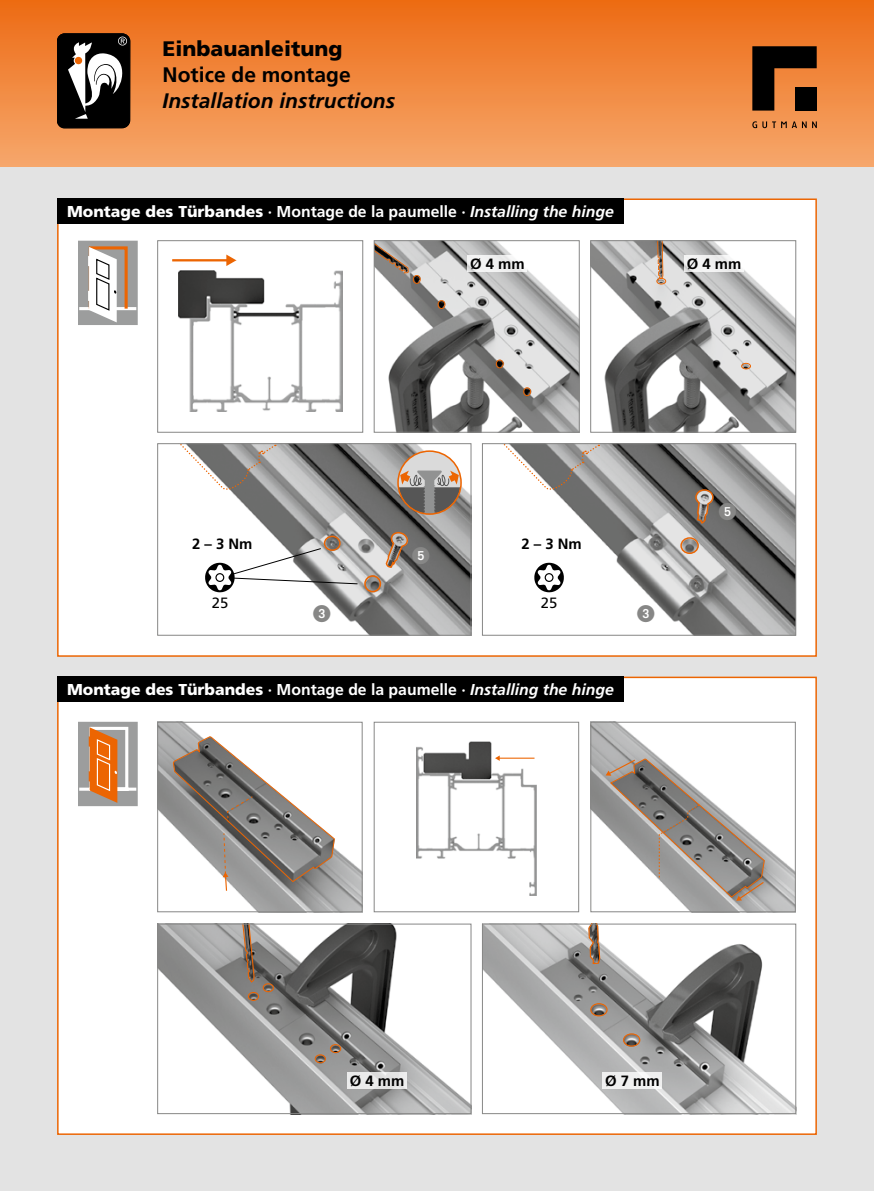
<style>
.page{position:relative;width:874px;height:1191px;background:#fff}
.page>*{position:absolute;margin:0;border:0;box-sizing:border-box;transform-origin:0 0}
.t1{font:italic 700 21px "Frutiger LT Std";color:#000}
.t2{font:900 21px "Frutiger LT Std";color:#000}
.t3{font:700 21px "Frutiger LT Std";color:#000}
.t4{font:17.5px "European Pi One";color:#878786}
.t5{font:700 15.75px "Frutiger LT Std";color:#fff}
.t6{font:700 14.88px "Frutiger LT Std";color:#000}
.t7{font:14.88px "Frutiger LT Std";color:#000}
.s1{font-weight:900}
.s2{font-style:italic}
</style>
<div class="page">
<div style="left:0;top:166px;width:873px;height:1025px;background:#e3e3e3"></div>
<div style="left:57px;top:676px;width:759px;height:458px;background:#fff;border:1px solid #ec6502"></div>
<div style="left:57px;top:198px;width:759px;height:459px;background:#fff;border:1px solid #ec6502"></div>
<div style="left:0;top:0;width:873px;height:166px;background:linear-gradient(to bottom,#ec6b13,#f5a66b)"></div>
<div style="left:57px;top:34px;width:73px;height:94px;background:#000;border-radius:8px"></div>
<div style="left:57px;top:34px;width:73px;height:94px;border:1px solid #000;border-radius:8px"></div>
<svg style="left:68px;top:37px;width:61px;height:82px"></svg>
<img style="left:483px;top:925px;width:310px;height:187px">
<div style="left:590px;top:1003px;width:17px;height:13px;border:1px solid #ec6502;border-radius:50%"></div>
<div style="left:622px;top:1033px;width:18px;height:13px;border:1px solid #ec6502;border-radius:50%"></div>
<svg style="left:583px;top:925px;width:17px;height:39px"></svg>
<div style="left:481px;top:923px;width:314px;height:191px;border:1px solid #878786"></div>
<img style="left:416px;top:741px;width:120px;height:154px">
<hr style="left:498px;top:757px;width:36px;height:1px;background:#ec6502">
<svg style="left:495px;top:755px;width:4px;height:6px"></svg>
<div style="left:373px;top:722px;width:206px;height:190px;border:1px solid #878786"></div>
<img style="left:159px;top:724px;width:201px;height:186px">
<svg style="left:172px;top:736px;width:163px;height:156px"></svg>
<div style="left:157px;top:722px;width:205px;height:190px;border:1px solid #878786"></div>
<img style="left:592px;top:724px;width:201px;height:186px">
<svg style="left:605px;top:758px;width:159px;height:143px"></svg>
<div style="left:590px;top:722px;width:205px;height:190px;border:1px solid #878786"></div>
<div style="left:57px;top:198px;width:566px;height:26px;background:#000"></div>
<div style="left:57px;top:676px;width:566px;height:26px;background:#000"></div>
<div style="left:79px;top:242px;width:57px;height:81px;background:#9c9d9d"></div>
<div style="left:78px;top:241px;width:59px;height:84px;border:3px solid #9c9d9d"></div>
<hr style="left:79px;top:307px;width:57px;height:3px;background:#fff">
<div style="left:89px;top:246px;width:39px;height:64px;border:3px solid #ec6502"></div>
<svg style="left:88px;top:247px;width:29px;height:75px"></svg>
<div style="left:78px;top:722px;width:59px;height:84px;border:3px solid #9c9d9d"></div>
<svg style="left:78px;top:725px;width:59px;height:78px;background:#c49572"></svg>
<svg style="left:752px;top:121px;width:4px;height:7px"></svg>
<svg style="left:762px;top:121px;width:54px;height:7px"></svg>
<svg style="left:752px;top:46px;width:64px;height:65px;background:#563117"></svg>
<div style="left:794px;top:87px;width:22px;height:24px;background:#000"></div>
<img style="left:592px;top:242px;width:201px;height:189px">
<div style="left:656px;top:278px;width:9px;height:6px;border:1px solid #ec6502;border-radius:50%"></div>
<div style="left:740px;top:363px;width:10px;height:6px;border:1px solid #ec6502;border-radius:50%"></div>
<svg style="left:656px;top:242px;width:7px;height:37px"></svg>
<div style="left:590px;top:240px;width:205px;height:193px;border:1px solid #878786"></div>
<img style="left:380px;top:242px;width:197px;height:189px">
<div style="left:412px;top:275px;width:8px;height:9px;border:1px solid #ec6502;border-radius:50%"></div>
<div style="left:495px;top:359px;width:8px;height:9px;border:1px solid #ec6502;border-radius:50%"></div>
<div style="left:437px;top:300px;width:8px;height:9px;border:1px solid #ec6502;border-radius:50%"></div>
<div style="left:523px;top:387px;width:7px;height:9px;border:1px solid #ec6502;border-radius:50%"></div>
<svg style="left:375px;top:242px;width:33px;height:31px"></svg>
<div style="left:373px;top:240px;width:206px;height:193px;border:1px solid #878786"></div>
<hr style="left:172px;top:259px;width:56px;height:2px;background:#ec6502">
<svg style="left:226px;top:254px;width:10px;height:12px"></svg>
<img style="left:178px;top:271px;width:164px;height:141px">
<div style="left:157px;top:240px;width:206px;height:193px;border:1px solid #878786"></div>
<div style="left:684px;top:254px;width:59px;height:17px;background:#f3f3f3"></div>
<div style="left:602px;top:1071px;width:59px;height:17px;background:#f0f0f0"></div>
<div style="left:467px;top:254px;width:59px;height:17px;background:linear-gradient(to right,#efefef,#f3f3f3)"></div>
<img style="left:159px;top:925px;width:310px;height:187px">
<div style="left:248px;top:992px;width:11px;height:9px;border:1px solid #ec6502;border-radius:50%"></div>
<div style="left:262px;top:983px;width:12px;height:9px;border:1px solid #ec6502;border-radius:50%"></div>
<div style="left:314px;top:1054px;width:12px;height:9px;border:1px solid #ec6502;border-radius:50%"></div>
<div style="left:330px;top:1044px;width:11px;height:9px;border:1px solid #ec6502;border-radius:50%"></div>
<svg style="left:242px;top:925px;width:12px;height:57px"></svg>
<div style="left:157px;top:923px;width:314px;height:191px;border:1px solid #878786"></div>
<div style="left:347px;top:1072px;width:59px;height:17px;background:linear-gradient(to right,#ececec,#e2e3e2)"></div>
<img style="left:217px;top:445px;width:252px;height:188px">
<svg style="left:180px;top:445px;width:96px;height:49px"></svg>
<div style="left:323px;top:535px;width:17px;height:16px;border:1px solid #ec6502;border-radius:50%"></div>
<div style="left:364px;top:575px;width:17px;height:17px;border:2px solid #ec6502;border-radius:50%"></div>
<svg style="left:385px;top:531px;width:24px;height:43px"></svg>
<div style="left:157px;top:443px;width:314px;height:192px;border:1px solid #878786"></div>
<div style="left:189px;top:535px;width:67px;height:17px;background:#fff"></div>
<div style="left:413px;top:548px;width:15px;height:15px;background:#fff;border-radius:50%"></div>
<svg style="left:205px;top:547px;width:153px;height:45px"></svg>
<div style="left:216px;top:573px;width:7px;height:8px;background:#fff;border-radius:50%"></div>
<div style="left:215px;top:573px;width:9px;height:9px;border:1px solid #000;border-radius:50%"></div>
<svg style="left:398px;top:451px;width:62px;height:63px;background:#a1968e"></svg>
<div style="left:397px;top:450px;width:64px;height:65px;border:2px solid #ec6502;border-radius:50%"></div>
<div style="left:314px;top:605px;width:15px;height:15px;background:#fff;border-radius:50%"></div>
<img style="left:546px;top:445px;width:247px;height:188px">
<svg style="left:504px;top:445px;width:95px;height:49px"></svg>
<div style="left:680px;top:537px;width:18px;height:17px;border:1px solid #ec6502;border-radius:50%"></div>
<svg style="left:694px;top:488px;width:20px;height:41px"></svg>
<div style="left:481px;top:443px;width:314px;height:192px;border:1px solid #878786"></div>
<div style="left:518px;top:535px;width:66px;height:17px;background:#fff"></div>
<svg style="left:534px;top:563px;width:29px;height:29px"></svg>
<svg style="left:545px;top:573px;width:7px;height:8px"></svg>
<div style="left:544px;top:573px;width:9px;height:9px;border:1px solid #000;border-radius:50%"></div>
<div style="left:719px;top:504px;width:15px;height:15px;background:#fff;border-radius:50%"></div>
<div style="left:637px;top:606px;width:15px;height:14px;background:#fff;border-radius:50%"></div>
<h1 class="t2" style="left:162px;top:36px;width:181px">Einbauanleitung</h1>
<h1 class="t3" style="left:162px;top:62px;width:189px">Notice de montage</h1>
<h1 class="t1" style="left:162px;top:89px;width:234px">Installation instructions</h1>
<p class="t5" style="left:67px;top:202px;width:548px"><span class="s1">Montage des Türbandes</span> · Montage de la paumelle · <span class="s2">Installing the hinge</span></p>
<p class="t6" style="left:470px;top:255px;width:56px">Ø 4 mm</p>
<p class="t6" style="left:686px;top:255px;width:56px">Ø 4 mm</p>
<p class="t6" style="left:192px;top:535px;width:62px">2 – 3 Nm</p>
<p class="t7" style="left:212px;top:593px;width:18px">25</p>
<p class="t4" style="left:313px;top:603px;width:19px">3</p>
<p class="t4" style="left:412px;top:546px;width:19px">5</p>
<p class="t6" style="left:521px;top:535px;width:62px">2 – 3 Nm</p>
<p class="t7" style="left:540px;top:593px;width:18px">25</p>
<p class="t4" style="left:636px;top:603px;width:19px">3</p>
<p class="t5" style="left:67px;top:680px;width:548px"><span class="s1">Montage des Türbandes</span> · Montage de la paumelle · <span class="s2">Installing the hinge</span></p>
<p class="t4" style="left:718px;top:502px;width:19px">5</p>
<p class="t6" style="left:349px;top:1072px;width:56px">Ø 4 mm</p>
<p class="t6" style="left:604px;top:1072px;width:56px">Ø 7 mm</p>
</div>
